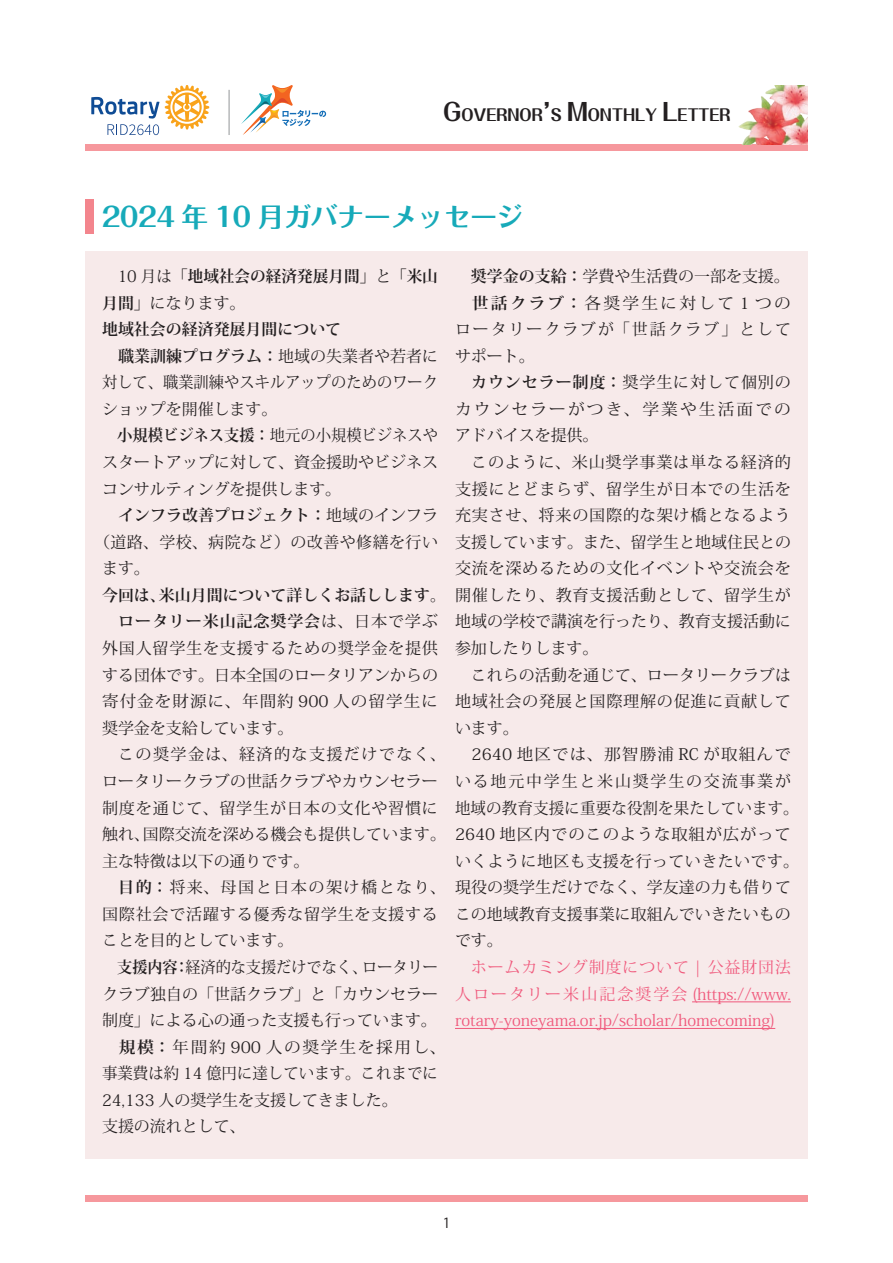
<style>
.page{position:relative;width:893px;height:1263px;background:#fff}
.page>*{position:absolute;margin:0;border:0;box-sizing:border-box;transform-origin:0 0}
.t1{font:700 26.55px "Folk Pro";color:#17aab9}
.t2{font:15.9px/26.5px "Koz Min Pr 6 N";letter-spacing:.01em;color:#231f20;text-align:justify}
.t3{font:15.9px "Koz Min Pr 6 N";letter-spacing:.05em;color:#231f20}
.t4{font:15.9px "Koz Min Pr 6 N";letter-spacing:.045em;color:#231f20}
.t5{font:700 15.9px/26.5px "Koz Min Pr 6 N";color:#231f20}
.t6{font:15.9px/26.5px "Koz Min Pr 6 N";color:#f0597c;text-align:justify}
.t7{font:15.9px/26.5px "Koz Min Pr 6 N";letter-spacing:.01em;color:#231f20;text-align:justify;scale:.95 1}
.t8{font:15.9px "Koz Min Pr 6 N";letter-spacing:.03em;color:#231f20}
.t9{font:700 15.9px "Folk Pro";color:#231f20}
.t10{font:15.9px "Koz Min Pr 6 N";letter-spacing:.065em;color:#231f20;scale:1.04 1}
.t11{font:15.9px "Koz Min Pr 6 N";letter-spacing:.07em;color:#231f20;scale:1.04 1}
.t12{font:700 15.9px "Koz Min Pr 6 N";letter-spacing:.05em;color:#231f20}
.t13{font:15.9px "Koz Min Pr 6 N";letter-spacing:.085em;color:#231f20}
.t14{font:15.9px "Koz Min Pr 6 N";letter-spacing:.09em;color:#231f20}
.t15{font:15.9px "Koz Min Pr 6 N";letter-spacing:.1em;color:#231f20;scale:1.05 1}
.t16{font:15.9px "Koz Min Pr 6 N";letter-spacing:.12em;color:#231f20}
.t17{font:15.9px "Koz Min Pr 6 N";letter-spacing:.115em;color:#231f20}
.t18{font:15.9px "Koz Min Pr 6 N";letter-spacing:.125em;color:#231f20;scale:1.05 1}
.t19{font:15.9px "Koz Min Pr 6 N";letter-spacing:.135em;color:#231f20;scale:1.05 1}
.t20{font:13.8px "Koz Go Pr 6 N";color:#231f20}
.s1{font-size:23.85px}
.s2{font-weight:400}
.s3{font-weight:700}
</style>
<div class="page">
<div style="left:85px;top:1195px;width:723px;height:6px;background:#f6989d"></div>
<div style="left:85px;top:145px;width:723px;height:6px;background:#f6989d"></div>
<svg style="left:241px;top:85px;width:85px;height:50px"></svg>
<hr style="left:229px;top:90px;width:1px;height:45px;background:#939598">
<img style="left:737px;top:85px;width:71px;height:60px">
<svg style="left:91px;top:97px;width:68px;height:38px"></svg>
<svg style="left:165px;top:85px;width:44px;height:45px"></svg>
<div style="left:85px;top:251px;width:723px;height:908px;background:#f7eaea"></div>
<hr style="left:692px;top:1001px;width:99px;height:1px;background:#f0597c">
<hr style="left:455px;top:1028px;width:320px;height:1px;background:#f0597c">
<div style="left:85px;top:200px;width:9px;height:34px;background:#f3858d"></div>
<p class="t9" style="left:443px;top:101px;width:289px"><span class="s1">G</span>OVERNOR<span class="s1">’</span>S <span class="s1">M</span>ONTHLY <span class="s1">L</span>ETTER</p>
<h1 class="t1" style="left:102px;top:194px;width:423px">2024 年 10 月ガバナーメッセージ</h1>
<p class="t5" style="left:102px;top:263px;width:337px;text-indent:16px"><span class="s2">10 月は</span>「地域社会の経済発展月間」<span class="s2">と</span>「米山月間」<span class="s2">になります。<br></span>地域社会の経済発展月間について</p>
<p class="t2" style="left:102px;top:343px;width:337px;text-indent:16px"><span class="s3">職業訓練プログラム：</span>地域の失業者や若者に対して、職業訓練やスキルアップのためのワークショップを開催します。</p>
<p class="t7" style="left:102px;top:423px;width:355px;text-indent:15px"><span class="s3">小規模ビジネス支援：</span>地元の小規模ビジネスやスタートアップに対して、資金援助やビジネスコンサルティングを提供します。</p>
<p class="t5" style="left:118px;top:502px;width:322px">インフラ改善プロジェクト：<span class="s2">地域のインフラ</span></p>
<p class="t8" style="left:94px;top:533px;width:345px">（道路、学校、病院など）の改善や修繕を行い</p>
<p class="t2" style="left:102px;top:555px;width:49px">ます。</p>
<p class="t5" style="left:102px;top:582px;width:345px">今回は、米山月間について詳しくお話しします。</p>
<p class="t12" style="left:118px;top:613px;width:321px">ロータリー米山記念奨学会<span class="s2">は、日本で学ぶ</span></p>
<p class="t4" style="left:102px;top:639px;width:337px">外国人留学生を支援するための奨学金を提供</p>
<p class="t2" style="left:102px;top:662px;width:337px">する団体です。日本全国のロータリアンからの</p>
<p class="t10" style="left:102px;top:692px;width:324px">寄付金を財源に、年間約 900 人の留学生に</p>
<p class="t2" style="left:102px;top:715px;width:193px">奨学金を支給しています。</p>
<p class="t13" style="left:118px;top:745px;width:329px">この奨学金は、経済的な支援だけでなく、</p>
<p class="t2" style="left:102px;top:768px;width:337px">ロータリークラブの世話クラブやカウンセラー</p>
<p class="t3" style="left:102px;top:799px;width:338px">制度を通じて、留学生が日本の文化や習慣に</p>
<p class="t2" style="left:102px;top:821px;width:345px">触れ、国際交流を深める機会も提供しています。</p>
<p class="t2" style="left:102px;top:848px;width:209px">主な特徴は以下の通りです。</p>
<p class="t14" style="left:118px;top:878px;width:329px"><span class="s3">目的：</span>将来、母国と日本の架け橋となり、</p>
<p class="t4" style="left:102px;top:905px;width:337px">国際社会で活躍する優秀な留学生を支援する</p>
<p class="t2" style="left:102px;top:928px;width:193px">ことを目的としています。</p>
<p class="t7" style="left:117px;top:954px;width:339px"><span class="s3">支援内容：</span>経済的な支援だけでなく、ロータリー</p>
<p class="t2" style="left:102px;top:981px;width:337px">クラブ独自の「世話クラブ」と「カウンセラー</p>
<p class="t2" style="left:102px;top:1007px;width:336px">制度」による心の通った支援も行っています。</p>
<p class="t15" style="left:119px;top:1038px;width:313px"><span class="s3">規模：</span>年間約 900 人の奨学生を採用し、</p>
<p class="t2" style="left:102px;top:1060px;width:337px">事業費は約 14 億円に達しています。これまでに</p>
<p class="t2" style="left:102px;top:1087px;width:297px">24,133 人の奨学生を支援してきました。</p>
<p class="t2" style="left:102px;top:1114px;width:145px">支援の流れとして、</p>
<p class="t2" style="left:471px;top:263px;width:320px"><span class="s3">奨学金の支給：</span>学費や生活費の一部を支援。</p>
<p class="t19" style="left:472px;top:294px;width:305px"><span class="s3">世話クラブ：</span>各奨学生に対して 1 つの</p>
<p class="t16" style="left:455px;top:320px;width:337px">ロータリークラブが「世話クラブ」として</p>
<p class="t2" style="left:455px;top:343px;width:81px">サポート。</p>
<p class="t3" style="left:471px;top:373px;width:321px"><span class="s3">カウンセラー制度：</span>奨学生に対して個別の</p>
<p class="t18" style="left:455px;top:400px;width:322px">カウンセラーがつき、学業や生活面での</p>
<p class="t2" style="left:455px;top:423px;width:145px">アドバイスを提供。</p>
<p class="t3" style="left:471px;top:453px;width:321px">このように、米山奨学事業は単なる経済的</p>
<p class="t3" style="left:455px;top:480px;width:338px">支援にとどまらず、留学生が日本での生活を</p>
<p class="t3" style="left:455px;top:506px;width:338px">充実させ、将来の国際的な架け橋となるよう</p>
<p class="t2" style="left:455px;top:529px;width:337px">支援しています。また、留学生と地域住民との</p>
<p class="t4" style="left:455px;top:559px;width:337px">交流を深めるための文化イベントや交流会を</p>
<p class="t3" style="left:455px;top:586px;width:337px">開催したり、教育支援活動として、留学生が</p>
<p class="t2" style="left:455px;top:609px;width:337px">地域の学校で講演を行ったり、教育支援活動に</p>
<p class="t2" style="left:455px;top:635px;width:145px">参加したりします。</p>
<p class="t2" style="left:471px;top:662px;width:322px">これらの活動を通じて、ロータリークラブは</p>
<p class="t4" style="left:455px;top:692px;width:337px">地域社会の発展と国際理解の促進に貢献して</p>
<p class="t2" style="left:455px;top:715px;width:65px">います。</p>
<p class="t11" style="left:472px;top:745px;width:309px">2640 地区では、那智勝浦 RC が取組んで</p>
<p class="t17" style="left:455px;top:772px;width:337px">いる地元中学生と米山奨学生の交流事業が</p>
<p class="t2" style="left:455px;top:795px;width:345px">地域の教育支援に重要な役割を果たしています。</p>
<p class="t4" style="left:455px;top:825px;width:337px">2640 地区内でのこのような取組が広がって</p>
<p class="t8" style="left:455px;top:852px;width:345px">いくように地区も支援を行っていきたいです。</p>
<p class="t2" style="left:455px;top:874px;width:337px">現役の奨学生だけでなく、学友達の力も借りて</p>
<p class="t2" style="left:455px;top:901px;width:337px">この地域教育支援事業に取組んでいきたいもの</p>
<p class="t2" style="left:455px;top:928px;width:49px">です。</p>
<p class="t6" style="left:455px;top:954px;width:337px;text-indent:16px">ホームカミング制度について | 公益財団法人ロータリー米山記念奨学会 (https://www. rotary-yoneyama.or.jp/scholar/homecoming)</p>
<p class="t20" style="left:443px;top:1215px;width:9px">1</p>
</div>
